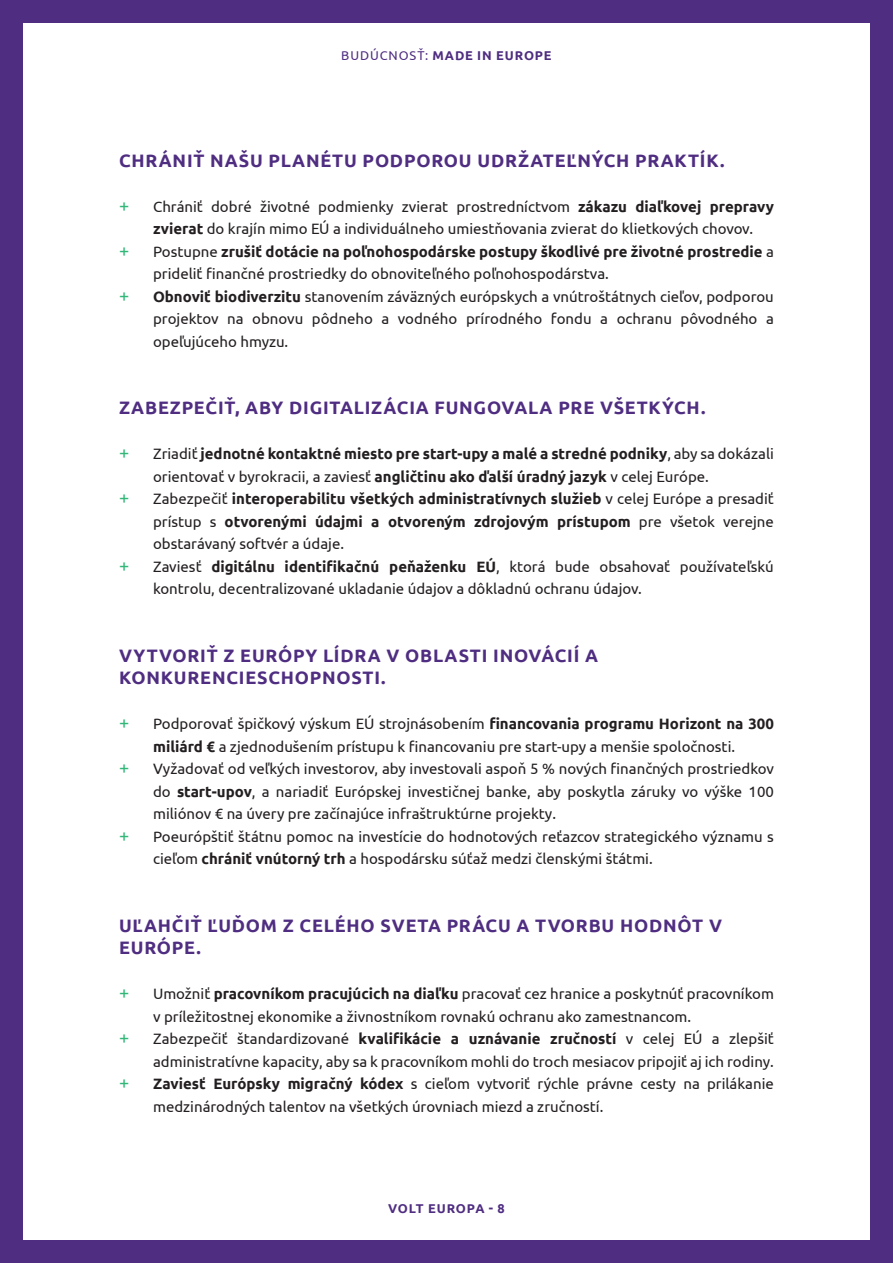
<style>
.page{position:relative;width:893px;height:1263px;background:#4f2d81}
.page>*{position:absolute;margin:0;border:0;box-sizing:border-box;transform-origin:0 0}
.heading{font:700 18px/22.5px "Ubuntu";letter-spacing:.045em;color:#4f2d81}
.t1{font:18px "Ubuntu";color:#32b779}
.t2{font:15px/22.5px "Ubuntu";color:#231f20}
.t3{font:700 15px/22.5px "Ubuntu";color:#231f20}
.t4{font:700 12.75px "Ubuntu";letter-spacing:.07em;color:#4f2d81}
.s1{font-weight:400}
.s2{font-weight:700}
</style>
<div class="page">
<div style="left:23px;top:23px;width:847px;height:1216px;background:#fff"></div>
<p class="t4" style="left:341px;top:47px;width:212px"><span class="s1">BUDÚCNOSŤ:</span> MADE IN EUROPE</p>
<p class="heading" style="left:119px;top:149px;width:607px">CHRÁNIŤ NAŠU PLANÉTU PODPOROU UDRŽATEĽNÝCH PRAKTÍK.</p>
<p class="t1" style="left:119px;top:194px;width:12px">+</p>
<p class="t2" style="left:153px;top:194px;width:622px">Chrániť dobré životné podmienky zvierat prostredníctvom <span class="s2">zákazu diaľkovej prepravy zvierat</span> do krajín mimo EÚ a individuálneho umiestňovania zvierat do klietkových chovov.</p>
<p class="t1" style="left:119px;top:239px;width:12px">+</p>
<p class="t2" style="left:153px;top:239px;width:622px">Postupne <span class="s2">zrušiť dotácie na poľnohospodárske postupy škodlivé pre životné prostredie</span> a prideliť finančné prostriedky do obnoviteľného poľnohospodárstva.</p>
<p class="t1" style="left:119px;top:284px;width:12px">+</p>
<p class="t2" style="left:153px;top:284px;width:622px;text-align:justify"><span class="s2">Obnoviť biodiverzitu</span> stanovením záväzných európskych a vnútroštátnych cieľov, podporou projektov na obnovu pôdneho a vodného prírodného fondu a ochranu pôvodného a opeľujúceho hmyzu.</p>
<p class="heading" style="left:119px;top:396px;width:588px">ZABEZPEČIŤ, ABY DIGITALIZÁCIA FUNGOVALA PRE VŠETKÝCH.</p>
<p class="t1" style="left:119px;top:442px;width:12px">+</p>
<p class="t3" style="left:153px;top:442px;width:622px"><span class="s1">Zriadiť</span> jednotné kontaktné miesto pre start-upy a malé a stredné podniky<span class="s1">, aby sa dokázali orientovať v byrokracii, a zaviesť</span> angličtinu ako ďalší úradný jazyk <span class="s1">v celej Európe.</span></p>
<p class="t1" style="left:119px;top:487px;width:12px">+</p>
<p class="t3" style="left:153px;top:487px;width:622px;text-align:justify"><span class="s1">Zabezpečiť</span> interoperabilitu všetkých administratívnych služieb <span class="s1">v celej Európe a presadiť prístup s</span> otvorenými údajmi a otvoreným zdrojovým prístupom <span class="s1">pre všetok verejne obstarávaný softvér a údaje.</span></p>
<p class="t1" style="left:119px;top:554px;width:12px">+</p>
<p class="t2" style="left:153px;top:554px;width:622px">Zaviesť <span class="s2">digitálnu identifikačnú peňaženku EÚ</span>, ktorá bude obsahovať používateľskú kontrolu, decentralizované ukladanie údajov a dôkladnú ochranu údajov.</p>
<p class="heading" style="left:119px;top:644px;width:481px">VYTVORIŤ Z EURÓPY LÍDRA V OBLASTI INOVÁCIÍ A<br>KONKURENCIESCHOPNOSTI.</p>
<p class="t1" style="left:119px;top:712px;width:12px">+</p>
<p class="t2" style="left:153px;top:712px;width:622px">Podporovať špičkový výskum EÚ strojnásobením <span class="s2">financovania programu Horizont na 300 miliárd €</span> a zjednodušením prístupu k financovaniu pre start-upy a menšie spoločnosti.</p>
<p class="t1" style="left:119px;top:757px;width:12px">+</p>
<p class="t2" style="left:153px;top:757px;width:622px;text-align:justify">Vyžadovať od veľkých investorov, aby investovali aspoň 5 % nových finančných prostriedkov do <span class="s2">start-upov</span>, a nariadiť Európskej investičnej banke, aby poskytla záruky vo výške 100 miliónov € na úvery pre začínajúce infraštruktúrne projekty.</p>
<p class="t1" style="left:119px;top:824px;width:12px">+</p>
<p class="t2" style="left:153px;top:824px;width:622px">Poeurópštiť štátnu pomoc na investície do hodnotových reťazcov strategického významu s cieľom <span class="s2">chrániť vnútorný trh</span> a hospodársku súťaž medzi členskými štátmi.</p>
<p class="heading" style="left:119px;top:914px;width:604px">UĽAHČIŤ ĽUĎOM Z CELÉHO SVETA PRÁCU A TVORBU HODNÔT V<br>EURÓPE.</p>
<p class="t1" style="left:119px;top:982px;width:12px">+</p>
<p class="t2" style="left:153px;top:982px;width:622px">Umožniť <span class="s2">pracovníkom pracujúcich na diaľku</span> pracovať cez hranice a poskytnúť pracovníkom v príležitostnej ekonomike a živnostníkom rovnakú ochranu ako zamestnancom.</p>
<p class="t1" style="left:119px;top:1027px;width:12px">+</p>
<p class="t2" style="left:153px;top:1027px;width:622px">Zabezpečiť štandardizované <span class="s2">kvalifikácie a uznávanie zručností</span> v celej EÚ a zlepšiť administratívne kapacity, aby sa k pracovníkom mohli do troch mesiacov pripojiť aj ich rodiny.</p>
<p class="t1" style="left:119px;top:1072px;width:12px">+</p>
<p class="t2" style="left:153px;top:1072px;width:622px"><span class="s2">Zaviesť Európsky migračný kódex</span> s cieľom vytvoriť rýchle právne cesty na prilákanie medzinárodných talentov na všetkých úrovniach miezd a zručností.</p>
<p class="t4" style="left:388px;top:1201px;width:118px">VOLT EUROPA - 8</p>
</div>
